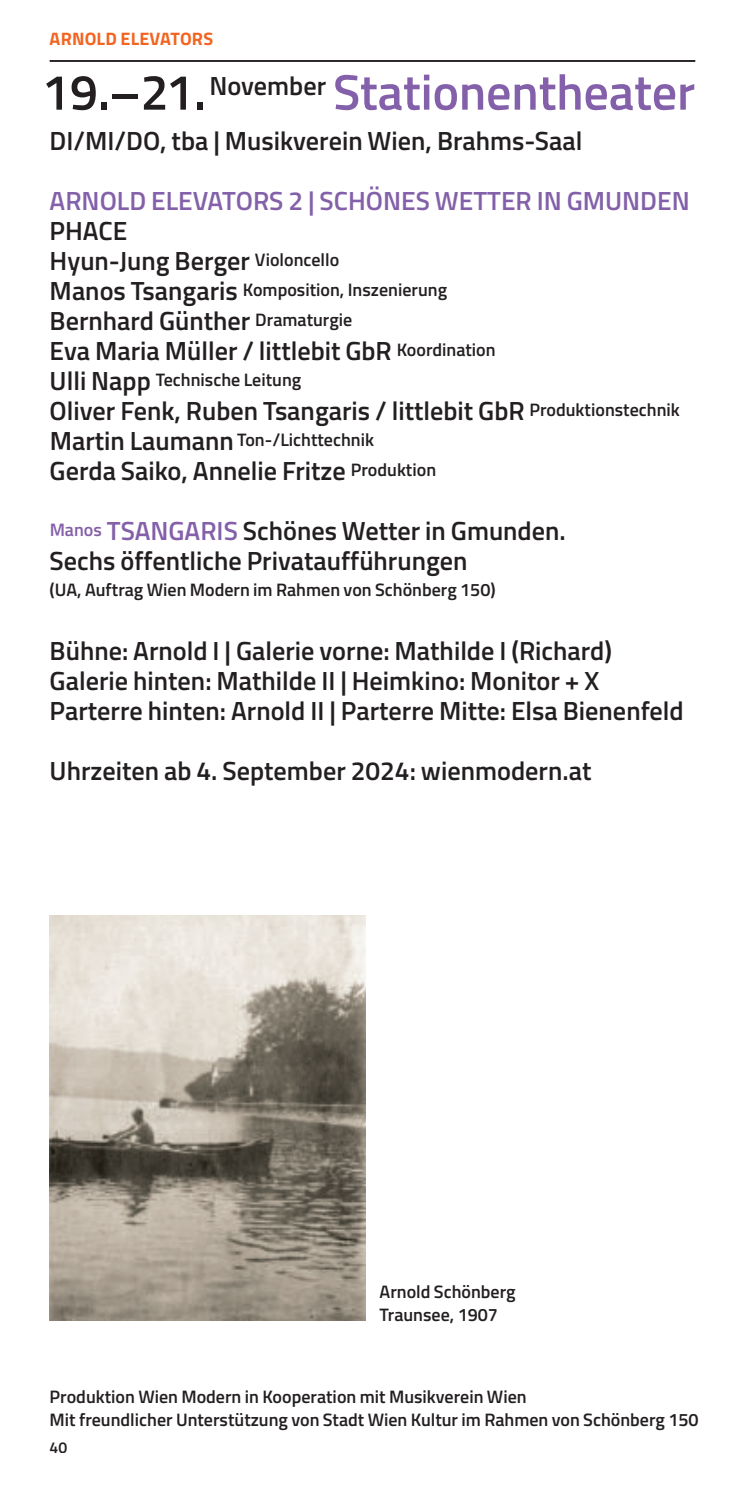
<style>
.page{position:relative;width:745px;height:1489px;background:#fff}
.page>*{position:absolute;margin:0;border:0;box-sizing:border-box;transform-origin:0 0}
.t1{font:600 50px "Titillium";letter-spacing:-.005em;color:#8360a9}
.t2{font:600 26.25px/30px "Titillium";color:#231f20}
.t3{font:600 26.25px "Titillium";color:#8360a9}
.t4{font:600 18px/22.5px "Titillium";color:#231f20}
.t5{font:700 18px "Titillium";letter-spacing:.01em;color:#f36421}
.t6{font:600 15.75px "Titillium";color:#231f20}
.s1{color:#231f20}
.s2{font-size:26.25px}
.s3{color:#8360a9}
</style>
<div class="page">
<img style="left:50px;top:915px;width:315px;height:405px">
<hr style="left:50px;top:60px;width:644px;height:2px;background:#231f20">
<p class="t5" style="left:50px;top:32px;width:165px">ARNOLD ELEVATORS</p>
<h1 class="t1" style="left:42px;top:65px;width:654px"><span class="s1">19.–21.</span><sup>November</sup> Stationentheater</h1>
<p class="t2" style="left:50px;top:126px;width:534px">DI/MI/DO, tba | Musikverein Wien, Brahms-Saal</p>
<p class="t3" style="left:50px;top:186px;width:641px">ARNOLD ELEVATORS 2 | SCHÖNES WETTER IN GMUNDEN</p>
<p class="t2" style="left:50px;top:216px;width:291px">PHACE<br>Hyun-Jung Berger <sup>Violoncello</sup></p>
<p class="t4" style="left:50px;top:278px;width:398px"><span class="s2">Manos Tsangaris</span> Komposition, Inszenierung</p>
<p class="t2" style="left:50px;top:306px;width:447px">Bernhard Günther <sup>Dramaturgie<br></sup>Eva Maria Müller / littlebit GbR <sup>Koordination</sup></p>
<p class="t4" style="left:50px;top:368px;width:253px"><span class="s2">Ulli Napp</span> Technische Leitung</p>
<p class="t2" style="left:50px;top:396px;width:631px">Oliver Fenk, Ruben Tsangaris / littlebit GbR <sup>Produktionstechnik</sup></p>
<p class="t4" style="left:50px;top:428px;width:326px"><span class="s2">Martin Laumann</span> Ton-/Lichttechnik</p>
<p class="t2" style="left:50px;top:456px;width:388px">Gerda Saiko, Annelie Fritze <sup>Produktion</sup></p>
<p class="t2" style="left:50px;top:516px;width:517px"><sup>Manos</sup> <span class="s3">TSANGARIS</span> Schönes Wetter in Gmunden.<br>Sechs öffentliche Privataufführungen</p>
<p class="t4" style="left:50px;top:578px;width:447px">(UA, Auftrag Wien Modern im Rahmen von Schönberg 150)</p>
<p class="t2" style="left:50px;top:636px;width:635px">Bühne: Arnold I | Galerie vorne: Mathilde I (Richard)<br>Galerie hinten: Mathilde II | Heimkino: Monitor + X<br>Parterre hinten: Arnold II | Parterre Mitte: Elsa Bienenfeld</p>
<p class="t2" style="left:50px;top:756px;width:543px">Uhrzeiten ab 4. September 2024: wienmodern.at</p>
<p class="t4" style="left:379px;top:1280px;width:137px">Arnold Schönberg<br>Traunsee, 1907</p>
<p class="t4" style="left:50px;top:1385px;width:650px">Produktion Wien Modern in Kooperation mit Musikverein Wien<br>Mit freundlicher Unterstützung von Stadt Wien Kultur im Rahmen von Schönberg 150</p>
<p class="t6" style="left:50px;top:1438px;width:19px">40</p>
</div>
